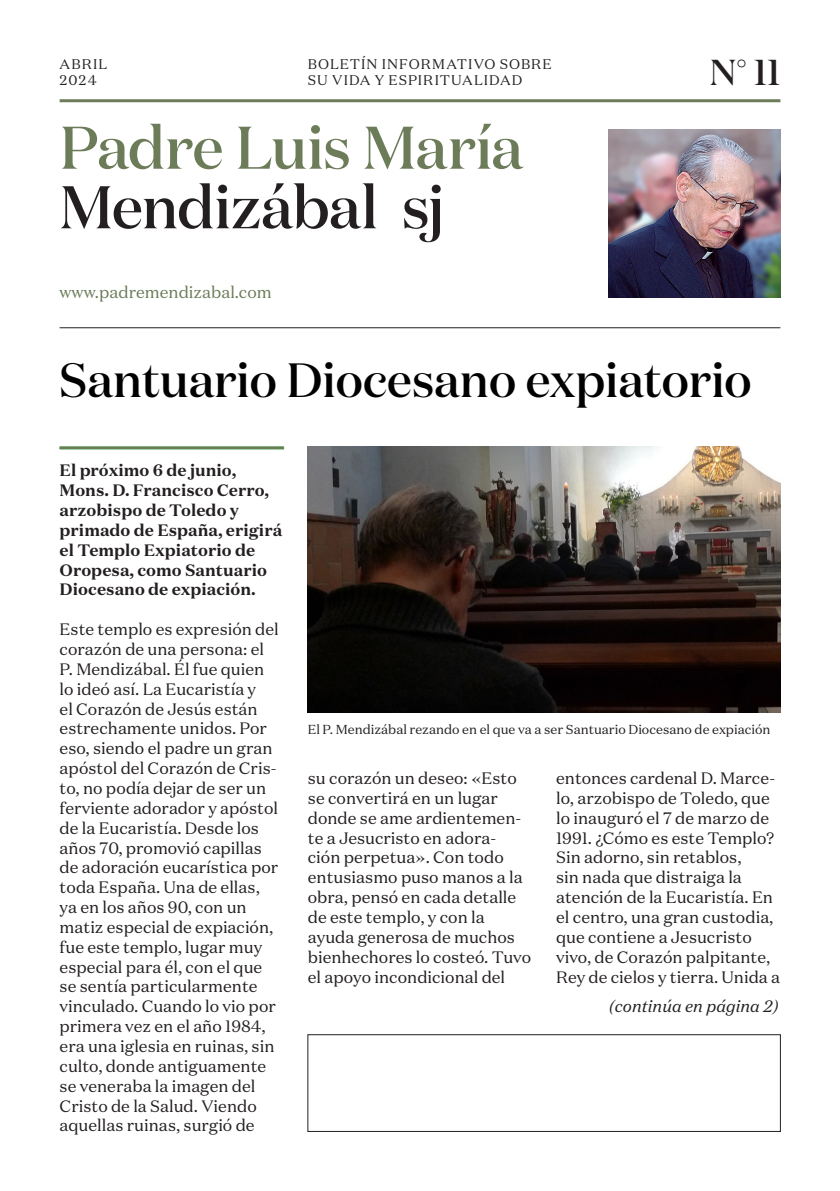
<style>
.page{position:relative;width:840px;height:1191px;background:#fff}
.page>*{position:absolute;margin:0;border:0;box-sizing:border-box;transform-origin:0 0}
.t1{font:500 60px/59.6px "Domaine Display";letter-spacing:-.01em;color:#6c7c59}
.Titulo{font:500 48px "Domaine Display";color:#000}
.Folio{font:500 36px "Domaine Display";color:#231f20}
.Texto_-_sin{font:16.4px/19.8px "Domaine Text";color:#231f20}
.Subtitulo{font:700 16.4px/19.8px "Domaine Text";color:#231f20}
.Texto_-_sin-2{font:16.4px "Domaine Text";color:#6c7c59}
.Texto_-_sin-3{font:italic 16.4px "Domaine Text";color:#231f20}
.Folio-2{font:14px/16px "Domaine Text";letter-spacing:.07em;color:#231f20}
.Pie{font:13px "Domaine Text";color:#231f20}
.s1{color:#231f20}
</style>
<div class="page">
<hr style="left:60px;top:99px;width:720px;height:3px;background:#6c7c59">
<hr style="left:60px;top:446px;width:224px;height:3px;background:#40ae49">
<hr style="left:60px;top:327px;width:720px;height:1px;background:#231f20">
<img style="left:308px;top:446px;width:472px;height:266px">
<img style="left:608px;top:129px;width:172px;height:169px">
<div style="left:307px;top:1034px;width:473px;height:97px;border:1px solid #231f20"></div>
<hr style="left:60px;top:446px;width:223px;height:3px;background:#6c7c59">
<p class="Folio-2" style="left:60px;top:56px;width:49px">ABRIL<br>2024</p>
<p class="Folio-2" style="left:308px;top:56px;width:245px">BOLETÍN INFORMATIVO SOBRE<br>SU VIDA Y ESPIRITUALIDAD</p>
<p class="t1" style="left:60px;top:117px;width:464px">Padre Luis María<br><span class="s1">Mendizábal sj</span></p>
<p class="Texto_-_sin-2" style="left:60px;top:281px;width:213px">www.padremendizabal.com</p>
<p class="Folio" style="left:709px;top:50px;width:72px">N° 11</p>
<p class="Titulo" style="left:60px;top:350px;width:693px">Santuario Diocesano expiatorio</p>
<p class="Subtitulo" style="left:60px;top:460px;width:224px">El próximo 6 de junio,<br>Mons. D. Francisco Cerro, arzobispo de Toledo y primado de España, erigirá el Templo Expiatorio de<br>Oropesa, como Santuario<br>Diocesano de expiación.</p>
<p class="Texto_-_sin" style="left:60px;top:619px;width:220px">Este templo es expresión del corazón de una persona: el<br>P. Mendizábal. Él fue quien lo ideó así. La Eucaristía y<br>el Corazón de Jesús están estrechamente unidos. Por eso, siendo el padre un gran apóstol del Corazón de Cris&shy;to, no podía dejar de ser un ferviente adorador y apóstol de la Eucaristía. Desde los años 70, promovió capillas de adoración eucarística por toda España. Una de ellas, ya en los años 90, con un matiz especial de expiación, fue este templo, lugar muy especial para él, con el que se sentía particularmente vinculado. Cuando lo vio por primera vez en el año 1984, era una iglesia en ruinas, sin culto, donde antiguamente se veneraba la imagen del<br>Cristo de la Salud. Viendo aquellas ruinas, surgió de</p>
<p class="Pie" style="left:308px;top:721px;width:464px">El P. Mendizábal rezando en el que va a ser Santuario Diocesano de expiación</p>
<p class="Texto_-_sin" style="left:308px;top:768px;width:225px">su corazón un deseo: «Esto se convertirá en un lugar donde se ame ardientemen&shy;te a Jesucristo en adora&shy;ción perpetua». Con todo entusiasmo puso manos a la obra, pensó en cada detalle de este templo, y con la ayuda generosa de muchos bienhechores lo costeó. Tuvo el apoyo incondicional del</p>
<p class="Texto_-_sin" style="left:556px;top:768px;width:225px">entonces cardenal D. Marce&shy;lo, arzobispo de Toledo, que lo inauguró el 7 de marzo de<br>1991. ¿Cómo es este Templo?<br>Sin adorno, sin retablos,<br>sin nada que distraiga la atención de la Eucaristía. En el centro, una gran custodia, que contiene a Jesucristo vivo, de Corazón palpitante,<br>Rey de cielos y tierra. Unida a</p>
<p class="Texto_-_sin-3" style="left:608px;top:996px;width:171px">(continúa en página 2)</p>
</div>
